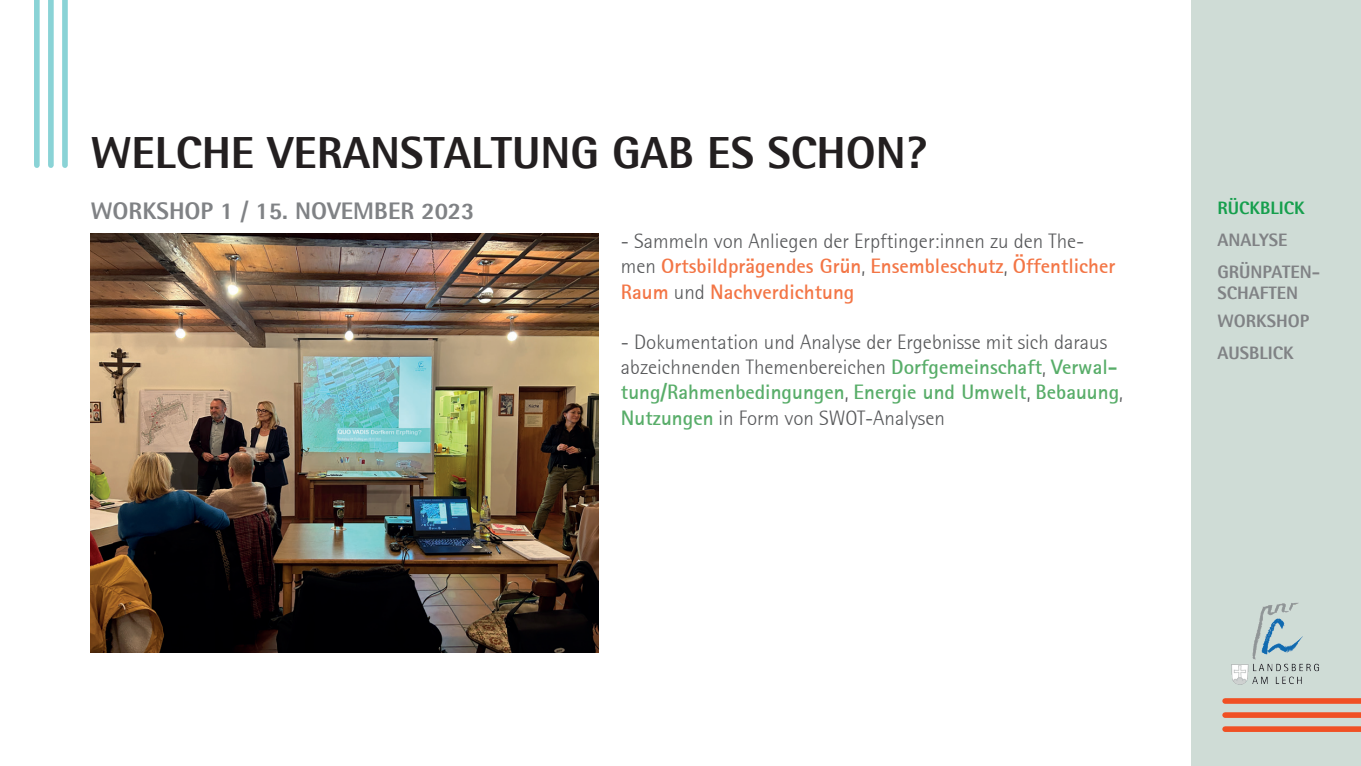
<style>
.page{position:relative;width:1361px;height:766px;background:#fff}
.page>*{position:absolute;margin:0;border:0;box-sizing:border-box;transform-origin:0 0}
.t1{font:800 45px "Agfa Rotis Semisans";color:#231f20}
.t2{font:800 24px "Agfa Rotis Semisans";color:#808285}
.t3{font:300 21px/25.2px "Rotis Semi Sans 45";color:#57585a}
.t4{font:700 21px/25.2px "Rotis Sans Serif 65";color:#f37545}
.t5{font:700 21px "Rotis Sans Serif 65";color:#58ad69}
.t6{font:800 18px/21.6px "Agfa Rotis Semisans";color:#808285}
.t7{font:800 18px "Agfa Rotis Semisans";color:#169f4d}
.s1{font-family:"Rotis Semi Sans 45";font-weight:300;color:#57585a}
.s2{font-family:"Rotis Sans Serif 65";font-weight:700;color:#58ad69}
</style>
<div class="page">
<div style="left:1192px;top:0;width:169px;height:765px;background:#cfdcd6"></div>
<div style="left:62px;top:0;width:6px;height:165px;background:#8ad3d6"></div>
<div style="left:48px;top:0;width:6px;height:165px;background:#8ad3d6"></div>
<div style="left:34px;top:0;width:6px;height:165px;background:#8ad3d6"></div>
<div style="left:1225px;top:698px;width:136px;height:5px;background:#f05024"></div>
<div style="left:1225px;top:712px;width:136px;height:5px;background:#f05024"></div>
<div style="left:1225px;top:726px;width:136px;height:5px;background:#f05024"></div>
<img style="left:1231px;top:602px;width:88px;height:83px">
<img style="left:91px;top:233px;width:507px;height:419px">
<h1 class="t1" style="left:91px;top:124px;width:837px">WELCHE VERANSTALTUNG GAB ES SCHON?</h1>
<p class="t2" style="left:91px;top:195px;width:385px">WORKSHOP 1 / 15. NOVEMBER 2023</p>
<p class="t7" style="left:1217px;top:197px;width:89px">RÜCKBLICK</p>
<p class="t3" style="left:621px;top:228px;width:465px">- Sammeln von Anliegen der Erpftinger:innen zu den The-</p>
<p class="t4" style="left:621px;top:253px;width:496px"><span class="s1">men</span> Ortsbildprägendes Grün<span class="s1">,</span> Ensembleschutz<span class="s1">,</span> Öffentlicher<br>Raum <span class="s1">und</span> Nachverdichtung</p>
<p class="t3" style="left:621px;top:329px;width:498px">- Dokumentation und Analyse der Ergebnisse mit sich daraus abzeichnenden Themenbereichen <span class="s2">Dorfgemeinschaft</span>, <span class="s2">Verwal-</span></p>
<p class="t5" style="left:621px;top:379px;width:504px">tung/Rahmenbedingungen<span class="s1">,</span> Energie und Umwelt<span class="s1">,</span> Bebauung<span class="s1">,</span></p>
<p class="t3" style="left:621px;top:405px;width:325px"><span class="s2">Nutzungen</span> in Form von SWOT-Analysen</p>
<p class="t6" style="left:1217px;top:229px;width:72px">ANALYSE</p>
<p class="t6" style="left:1217px;top:260px;width:104px">GRÜNPATEN-<br>SCHAFTEN</p>
<p class="t6" style="left:1217px;top:310px;width:93px">WORKSHOP</p>
<p class="t6" style="left:1217px;top:341px;width:78px">AUSBLICK</p>
</div>
